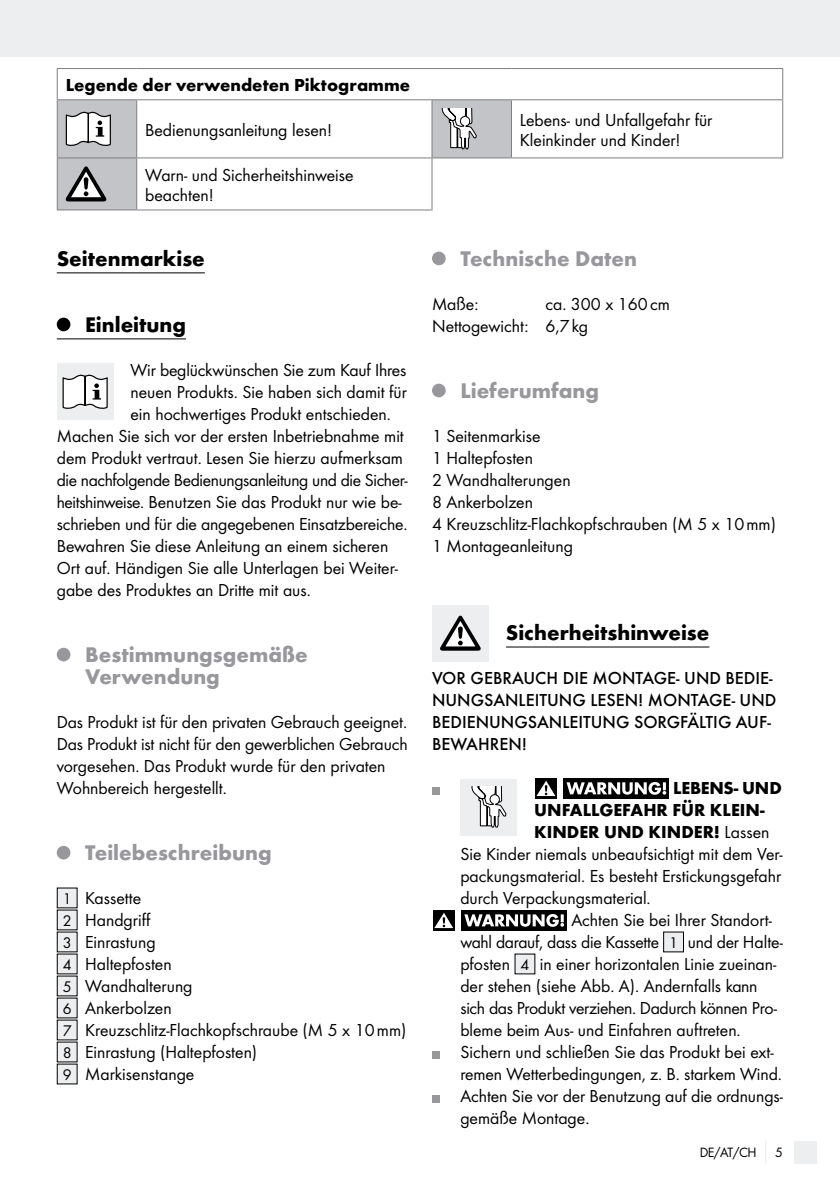
<style>
.page{position:relative;width:840px;height:1191px;background:#fff}
.page>*{position:absolute;margin:0;border:0;box-sizing:border-box;transform-origin:0 0}
.t1{font:700 22px/22px "Futura";color:#97979c}
.t2{font:700 22px "Futura";color:#000}
.t3{font:18px/22px "Futura Boo";color:#000}
.t4{font:500 18px/22px "Futura";color:#000}
.t5{font:18px "Futura Boo";letter-spacing:-.02em;color:#000}
.t6{font:700 18px/22px "Futura";color:#000}
.t7{font:14px "Futura Boo";color:#000}
.s1{font-size:16px}
.s2{font-family:"Futura Boo";font-weight:400}
</style>
<div class="page">
<div style="left:0;top:0;width:839px;height:57px;background:#eceeef"></div>
<div style="left:794px;top:1140px;width:22px;height:23px;background:#eceeef"></div>
<svg style="left:58px;top:100px;width:453px;height:110px"></svg>
<hr style="left:57px;top:69px;width:1px;height:30px;background:#807f83">
<hr style="left:57px;top:68px;width:80px;height:1px;background:#807f83">
<hr style="left:137px;top:68px;width:295px;height:1px;background:#807f83">
<hr style="left:432px;top:68px;width:79px;height:1px;background:#807f83">
<hr style="left:511px;top:68px;width:271px;height:1px;background:#807f83">
<hr style="left:781px;top:69px;width:1px;height:30px;background:#807f83">
<hr style="left:57px;top:100px;width:1px;height:57px;background:#807f83">
<hr style="left:57px;top:99px;width:80px;height:1px;background:#807f83">
<hr style="left:136px;top:100px;width:1px;height:57px;background:#807f83">
<hr style="left:137px;top:99px;width:295px;height:1px;background:#807f83">
<hr style="left:431px;top:100px;width:1px;height:57px;background:#807f83">
<hr style="left:57px;top:157px;width:80px;height:1px;background:#807f83">
<hr style="left:136px;top:158px;width:1px;height:51px;background:#807f83">
<hr style="left:137px;top:157px;width:295px;height:1px;background:#807f83">
<hr style="left:431px;top:158px;width:1px;height:51px;background:#807f83">
<hr style="left:57px;top:158px;width:1px;height:51px;background:#807f83">
<hr style="left:432px;top:99px;width:79px;height:1px;background:#807f83">
<hr style="left:432px;top:157px;width:79px;height:1px;background:#807f83">
<hr style="left:57px;top:209px;width:80px;height:1px;background:#807f83">
<hr style="left:510px;top:100px;width:1px;height:57px;background:#807f83">
<hr style="left:511px;top:99px;width:271px;height:1px;background:#807f83">
<hr style="left:511px;top:157px;width:271px;height:1px;background:#807f83">
<hr style="left:137px;top:209px;width:295px;height:1px;background:#807f83">
<hr style="left:781px;top:100px;width:1px;height:57px;background:#807f83">
<svg style="left:65px;top:109px;width:46px;height:39px"></svg>
<svg style="left:440px;top:108px;width:36px;height:41px"></svg>
<svg style="left:66px;top:166px;width:40px;height:35px"></svg>
<hr style="left:57px;top:272px;width:148px;height:1px;background:#000">
<hr style="left:57px;top:338px;width:129px;height:1px;background:#000">
<div style="left:57px;top:318px;width:13px;height:13px;background:#000;border-radius:50%"></div>
<div style="left:57px;top:363px;width:56px;height:57px;background:#eceeef"></div>
<svg style="left:62px;top:374px;width:46px;height:35px;background:#cbcbcc"></svg>
<div style="left:57px;top:648px;width:13px;height:13px;background:#97979c;border-radius:50%"></div>
<div style="left:57px;top:846px;width:13px;height:13px;background:#97979c;border-radius:50%"></div>
<div style="left:57px;top:888px;width:20px;height:20px;background:#eceeef"></div>
<div style="left:57px;top:910px;width:20px;height:20px;background:#eceeef"></div>
<div style="left:57px;top:932px;width:20px;height:20px;background:#eceeef"></div>
<div style="left:57px;top:954px;width:20px;height:20px;background:#eceeef"></div>
<div style="left:57px;top:976px;width:20px;height:20px;background:#eceeef"></div>
<div style="left:57px;top:998px;width:20px;height:20px;background:#eceeef"></div>
<div style="left:57px;top:1020px;width:20px;height:20px;background:#eceeef"></div>
<div style="left:57px;top:1042px;width:20px;height:20px;background:#eceeef"></div>
<div style="left:57px;top:1064px;width:20px;height:20px;background:#eceeef"></div>
<hr style="left:432px;top:646px;width:277px;height:1px;background:#000">
<div style="left:432px;top:252px;width:13px;height:13px;background:#97979c;border-radius:50%"></div>
<div style="left:432px;top:384px;width:13px;height:13px;background:#97979c;border-radius:50%"></div>
<div style="left:488px;top:605px;width:17px;height:56px;background:#fff"></div>
<div style="left:432px;top:605px;width:56px;height:56px;background:#eceeef"></div>
<svg style="left:440px;top:615px;width:40px;height:35px"></svg>
<div style="left:432px;top:786px;width:7px;height:8px;background:#97979c"></div>
<div style="left:460px;top:778px;width:57px;height:57px;background:#eceeef"></div>
<svg style="left:471px;top:786px;width:35px;height:41px"></svg>
<div style="left:563px;top:778px;width:106px;height:20px;background:#000"></div>
<div style="left:535px;top:778px;width:21px;height:20px;background:#000"></div>
<svg style="left:536px;top:780px;width:19px;height:16px"></svg>
<svg style="left:566px;top:782px;width:100px;height:12px"></svg>
<div style="left:461px;top:910px;width:106px;height:20px;background:#000"></div>
<svg style="left:433px;top:910px;width:21px;height:20px"></svg>
<svg style="left:434px;top:912px;width:19px;height:16px"></svg>
<svg style="left:464px;top:914px;width:99px;height:12px"></svg>
<div style="left:663px;top:932px;width:20px;height:20px;background:#eceeef"></div>
<div style="left:514px;top:954px;width:20px;height:20px;background:#eceeef"></div>
<div style="left:432px;top:1050px;width:7px;height:8px;background:#97979c"></div>
<div style="left:432px;top:1094px;width:7px;height:8px;background:#97979c"></div>
<p class="t6" style="left:66px;top:74px;width:345px">Legende der verwendeten Piktogramme</p>
<p class="t3" style="left:145px;top:118px;width:188px">Bedienungsanleitung lesen!</p>
<p class="t3" style="left:519px;top:109px;width:194px;line-height:20px">Lebens- und Unfallgefahr für<br>Kleinkinder und Kinder!</p>
<p class="t3" style="left:145px;top:165px;width:210px;line-height:20px">Warn- und Sicherheitshinweise beachten!</p>
<p class="t2" style="left:57px;top:245px;width:149px">Seitenmarkise</p>
<p class="t2" style="left:85px;top:311px;width:102px">Einleitung</p>
<p class="t3" style="left:130px;top:359px;width:277px">Wir beglückwünschen Sie zum Kauf Ihres</p>
<p class="t3" style="left:130px;top:381px;width:278px">neuen Produkts. Sie haben sich damit für</p>
<p class="t3" style="left:130px;top:403px;width:262px">ein hochwertiges Produkt entschieden.</p>
<p class="t3" style="left:57px;top:425px;width:348px">Machen Sie sich vor der ersten Inbetriebnahme mit</p>
<p class="t3" style="left:57px;top:447px;width:347px">dem Produkt vertraut. Lesen Sie hierzu aufmerksam</p>
<p class="t5" style="left:57px;top:469px;width:352px">die nachfolgende Bedienungsanleitung und die Sicher-</p>
<p class="t3" style="left:57px;top:491px;width:346px">heitshinweise. Benutzen Sie das Produkt nur wie be-</p>
<p class="t3" style="left:57px;top:513px;width:352px">schrieben und für die angegebenen Einsatzbereiche.</p>
<p class="t3" style="left:57px;top:535px;width:333px">Bewahren Sie diese Anleitung an einem sicheren</p>
<p class="t3" style="left:57px;top:557px;width:342px">Ort auf. Händigen Sie alle Unterlagen bei Weiter-</p>
<p class="t3" style="left:57px;top:579px;width:255px">gabe des Produktes an Dritte mit aus.</p>
<p class="t1" style="left:85px;top:643px;width:224px">Bestimmungsgemäße<br>Verwendung</p>
<p class="t3" style="left:57px;top:711px;width:352px">Das Produkt ist für den privaten Gebrauch geeignet.<br>Das Produkt ist nicht für den gewerblichen Gebrauch vorgesehen. Das Produkt wurde für den privaten Wohnbereich hergestellt.</p>
<p class="t1" style="left:85px;top:841px;width:188px">Teilebeschreibung</p>
<p class="t3" style="left:63px;top:887px;width:345px"><span class="s1">1</span> Kassette<br><span class="s1">2</span> Handgriff<br><span class="s1">3</span> Einrastung<br><span class="s1">4</span> Haltepfosten<br><span class="s1">5</span> Wandhalterung<br><span class="s1">6</span> Ankerbolzen<br><span class="s1">7</span> Kreuzschlitz-Flachkopfschraube (M 5 x 10mm)<br><span class="s1">8</span> Einrastung (Haltepfosten)<br><span class="s1">9</span> Markisenstange</p>
<p class="t1" style="left:460px;top:247px;width:178px">Technische Daten</p>
<p class="t3" style="left:432px;top:293px;width:48px">Maße:</p>
<p class="t3" style="left:432px;top:293px;width:239px;text-indent:113px">ca. 300 x 160cm<br>Nettogewicht: 6,7kg</p>
<p class="t1" style="left:460px;top:379px;width:140px">Lieferumfang</p>
<p class="t3" style="left:432px;top:425px;width:345px">1 Seitenmarkise<br>1 Haltepfosten<br>2 Wandhalterungen<br>8 Ankerbolzen<br>4 Kreuzschlitz-Flachkopfschrauben (M 5 x 10mm)<br>1 Montageanleitung</p>
<p class="t2" style="left:505px;top:619px;width:205px">Sicherheitshinweise</p>
<p class="t4" style="left:432px;top:667px;width:346px">VOR GEBRAUCH DIE MONTAGE- UND BEDIE-<br>NUNGSANLEITUNG LESEN! MONTAGE- UND<br>BEDIENUNGSANLEITUNG SORGFÄLTIG AUF-<br>BEWAHREN!</p>
<p class="t6" style="left:534px;top:777px;width:249px;text-indent:139px">LEBENS- UND<br>UNFALLGEFAHR FÜR KLEIN-<br>KINDER UND KINDER! <span class="s2">Lassen</span></p>
<p class="t3" style="left:460px;top:843px;width:323px">Sie Kinder niemals unbeaufsichtigt mit dem Ver-</p>
<p class="t3" style="left:460px;top:865px;width:322px">packungsmaterial. Es besteht Erstickungsgefahr</p>
<p class="t3" style="left:460px;top:887px;width:192px">durch Verpackungsmaterial.</p>
<p class="t3" style="left:571px;top:909px;width:202px">Achten Sie bei Ihrer Standort-</p>
<p class="t3" style="left:460px;top:931px;width:324px">wahl darauf, dass die Kassette <span class="s1">1</span> und der Halte-</p>
<p class="t3" style="left:460px;top:953px;width:317px">pfosten <span class="s1">4</span> in einer horizontalen Linie zueinan-</p>
<p class="t3" style="left:460px;top:975px;width:298px">der stehen (siehe Abb. A). Andernfalls kann</p>
<p class="t5" style="left:460px;top:997px;width:318px">sich das Produkt verziehen. Dadurch können Pro-</p>
<p class="t3" style="left:460px;top:1019px;width:282px">bleme beim Aus- und Einfahren auftreten.</p>
<p class="t3" style="left:460px;top:1041px;width:314px">Sichern und schließen Sie das Produkt bei ext-</p>
<p class="t3" style="left:460px;top:1063px;width:323px">remen Wetterbedingungen, z. B. starkem Wind.</p>
<p class="t3" style="left:460px;top:1085px;width:324px">Achten Sie vor der Benutzung auf die ordnungs-</p>
<p class="t3" style="left:460px;top:1107px;width:130px">gemäße Montage.</p>
<p class="t7" style="left:699px;top:1144px;width:58px">DE/AT/CH</p>
<p class="t7" style="left:774px;top:1144px;width:9px">5</p>
</div>
